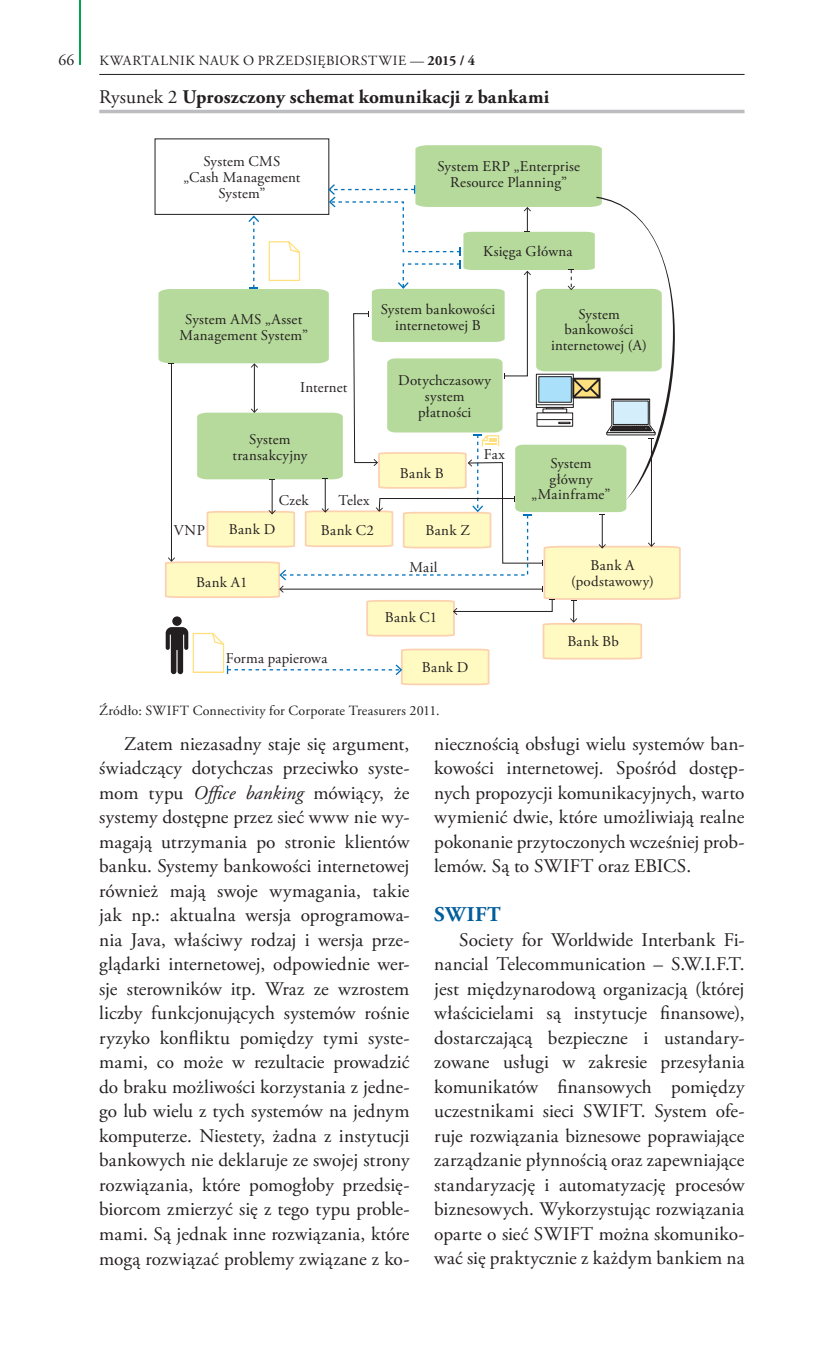
<style>
.page{position:relative;width:819px;height:1355px;background:#fff}
.page>*{position:absolute;margin:0;border:0;box-sizing:border-box;transform-origin:0 0}
.t1{font:700 21px "Adobe Garamond Pro";letter-spacing:.03em;color:#005d9c}
.t2{font:19.25px/24.5px "Adobe Garamond Pro";letter-spacing:.005em;color:#231f20;text-align:justify}
.t3{font:700 19.25px "Adobe Garamond Pro";letter-spacing:.005em;color:#231f20}
.t4{font:15.75px "Adobe Garamond Pro";color:#231f20}
.t5{font:14.88px/15.8px "Adobe Garamond Pro";letter-spacing:.015em;color:#231f20;text-align:center}
.t6{font:14px "Adobe Garamond Pro";letter-spacing:.02em;color:#231f20}
.t7{font:14px "Adobe Garamond Pro";letter-spacing:.04em;color:#231f20}
.s1{font-weight:700}
.s2{font-weight:400}
.s3{font-style:italic}
</style>
<div class="page">
<hr style="left:79px;top:0;width:2px;height:64px;background:#00a54f">
<hr style="left:99px;top:74px;width:645px;height:1px;background:#231f20">
<hr style="left:99px;top:110px;width:645px;height:3px;background:#bcbdc0">
<svg style="left:158px;top:145px;width:523px;height:541px"></svg>
<p class="t4" style="left:58px;top:50px;width:18px">66</p>
<p class="t7" style="left:99px;top:52px;width:377px">KWARTALNIK NAUK O PRZEDSIĘBIORSTWIE — <span class="s1">2015 / 4</span></p>
<p class="t3" style="left:99px;top:86px;width:451px"><span class="s2">Rysunek 2</span> Uproszczony schemat komunikacji z bankami</p>
<p class="t5" style="left:183px;top:154px;width:118px">System CMS<br>„Cash Management<br>System”</p>
<p class="t5" style="left:437px;top:159px;width:144px">System ERP „Enterprise<br>Resource Planning”</p>
<p class="t5" style="left:483px;top:244px;width:91px">Księga Główna</p>
<p class="t5" style="left:179px;top:312px;width:130px">System AMS „Asset<br>Management System”</p>
<p class="t5" style="left:381px;top:302px;width:116px">System bankowości internetowej B</p>
<p class="t5" style="left:300px;top:380px;width:49px">Internet</p>
<p class="t5" style="left:232px;top:432px;width:76px">System transakcyjny</p>
<p class="t5" style="left:279px;top:492px;width:31px">Czek</p>
<p class="t5" style="left:338px;top:492px;width:33px">Telex</p>
<p class="t5" style="left:398px;top:373px;width:94px">Dotychczasowy system płatności</p>
<p class="t5" style="left:400px;top:466px;width:45px">Bank B</p>
<p class="t5" style="left:484px;top:447px;width:23px">Fax</p>
<p class="t5" style="left:551px;top:306px;width:97px">System bankowości internetowej (A)</p>
<p class="t5" style="left:531px;top:455px;width:80px">System główny „Mainframe”</p>
<p class="t5" style="left:174px;top:523px;width:33px">VNP</p>
<p class="t5" style="left:229px;top:522px;width:48px">Bank D</p>
<p class="t5" style="left:321px;top:523px;width:54px">Bank C2</p>
<p class="t5" style="left:425px;top:523px;width:46px">Bank Z</p>
<p class="t5" style="left:409px;top:559px;width:30px">Mail</p>
<p class="t5" style="left:590px;top:558px;width:46px">Bank A</p>
<p class="t5" style="left:196px;top:574px;width:53px">Bank A1</p>
<p class="t5" style="left:571px;top:574px;width:84px">(podstawowy)</p>
<p class="t5" style="left:226px;top:651px;width:103px">Forma papierowa</p>
<p class="t5" style="left:385px;top:610px;width:54px">Bank C1</p>
<p class="t5" style="left:422px;top:659px;width:48px">Bank D</p>
<p class="t6" style="left:99px;top:702px;width:342px">Źródło: SWIFT Connectivity for Corporate Treasurers 2011.</p>
<p class="t5" style="left:567px;top:633px;width:53px">Bank Bb</p>
<p class="t2" style="left:99px;top:732px;width:312px;text-indent:25px">Zatem niezasadny staje się argument, świadczący dotychczas przeciwko syste&shy;mom typu <span class="s3">Office banking</span> mówiący, że systemy dostępne przez sieć www nie wy&shy;magają utrzymania po stronie klientów banku. Systemy bankowości internetowej również mają swoje wymagania, takie jak np.: aktualna wersja oprogramowa&shy;nia Java, właściwy rodzaj i wersja prze&shy;glądarki internetowej, odpowiednie wer&shy;sje sterowników itp. Wraz ze wzrostem liczby funkcjonujących systemów rośnie ryzyko konfliktu pomiędzy tymi syste&shy;mami, co może w rezultacie prowadzić do braku możliwości korzystania z jedne&shy;go lub wielu z tych systemów na jednym komputerze. Niestety, żadna z instytucji bankowych nie deklaruje ze swojej strony rozwiązania, które pomogłoby przedsię&shy;biorcom zmierzyć się z tego typu proble&shy;mami. Są jednak inne rozwiązania, które mogą rozwiązać problemy związane z ko-</p>
<p class="t2" style="left:434px;top:732px;width:312px">niecznością obsługi wielu systemów ban&shy;kowości internetowej. Spośród dostęp&shy;nych propozycji komunikacyjnych, warto wymienić dwie, które umożliwiają realne pokonanie przytoczonych wcześniej prob&shy;lemów. Są to SWIFT oraz EBICS.</p>
<p class="t1" style="left:434px;top:902px;width:68px">SWIFT</p>
<p class="t2" style="left:434px;top:928px;width:312px;text-indent:25px">Society for Worldwide Interbank Fi&shy;nancial Telecommunication – S.W.I.F.T. jest międzynarodową organizacją (której właścicielami są instytucje finansowe), dostarczającą bezpieczne i ustandary&shy;zowane usługi w zakresie przesyłania komunikatów finansowych pomiędzy uczestnikami sieci SWIFT. System ofe&shy;ruje rozwiązania biznesowe poprawiające zarządzanie płynnością oraz zapewniające standaryzację i automatyzację procesów biznesowych. Wykorzystując rozwiązania oparte o sieć SWIFT można skomuniko&shy;wać się praktycznie z każdym bankiem na</p>
</div>
